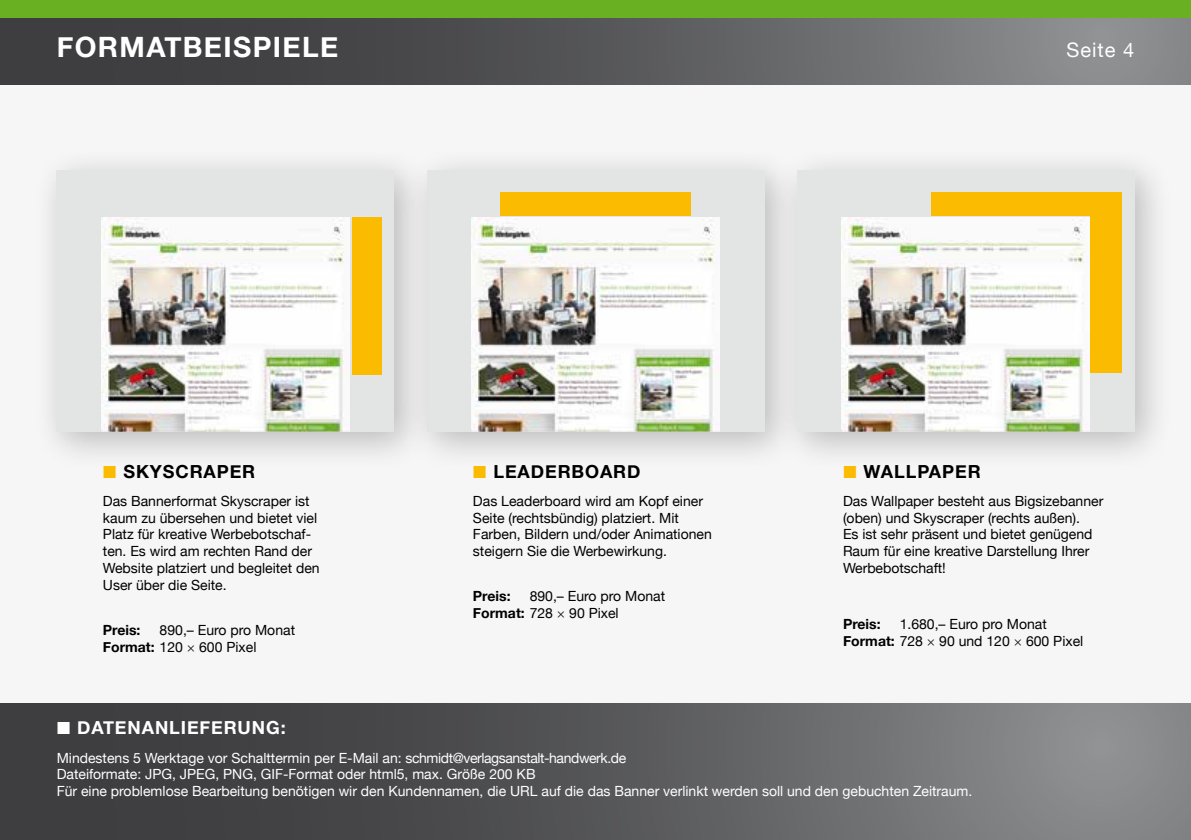
<style>
.page{position:relative;width:1191px;height:840px;background:#fff}
.page>*{position:absolute;margin:0;border:0;box-sizing:border-box;transform-origin:0 0}
.t1{font:700 28px "Helvetica Neue";letter-spacing:.05em;color:#fff}
.t2{font:20px "Helvetica Neue";letter-spacing:.05em;color:#fff}
.t3{font:700 18px "Helvetica Neue";letter-spacing:.05em;color:#000}
.t4{font:700 18px "Helvetica Neue";letter-spacing:.05em;color:#fff}
.t5{font:14px/16.8px "Helvetica Neue";color:#000}
.t6{font:14px/16.8px "Helvetica Neue";color:#fff}
.t7{font:700 14px "Helvetica Neue";color:#000}
.s1{font-weight:700}
.s2{font-family:"Rotation LT Std"}
</style>
<div class="page">
<div style="left:0;top:17px;width:1191px;height:68px;background:linear-gradient(to right,#2f2e31,#8b8d8e)"></div>
<div style="left:0;top:0;width:1191px;height:17px;background:#6ab023"></div>
<div style="left:0;top:85px;width:1191px;height:754px;background:#f6f6f6"></div>
<div style="left:402px;top:147px;width:402px;height:324px;background:#000;opacity:.25"></div>
<div style="left:427px;top:170px;width:337px;height:261px;background:#e3e4e4"></div>
<img style="left:472px;top:218px;width:247px;height:213px">
<div style="left:772px;top:147px;width:401px;height:324px;background:#000;opacity:.25"></div>
<div style="left:796px;top:170px;width:338px;height:261px;background:#e3e4e4"></div>
<img style="left:842px;top:218px;width:247px;height:213px">
<div style="left:1090px;top:216px;width:31px;height:157px;background:#fabb00"></div>
<div style="left:931px;top:192px;width:190px;height:24px;background:#fabb00"></div>
<div style="left:500px;top:192px;width:191px;height:24px;background:#fabb00"></div>
<div style="left:33px;top:147px;width:401px;height:324px;background:#000;opacity:.25"></div>
<div style="left:57px;top:170px;width:337px;height:261px;background:#e3e4e4"></div>
<img style="left:102px;top:218px;width:247px;height:213px">
<div style="left:352px;top:217px;width:30px;height:157px;background:#fabb00"></div>
<div style="left:0;top:703px;width:1191px;height:136px;background:linear-gradient(to right,#2f2f31,#8a8b8d)"></div>
<svg style="left:474px;top:465px;width:12px;height:6px"></svg>
<svg style="left:844px;top:465px;width:12px;height:6px"></svg>
<svg style="left:104px;top:465px;width:12px;height:6px"></svg>
<svg style="left:58px;top:722px;width:12px;height:12px"></svg>
<h1 class="t1" style="left:57px;top:25px;width:283px">FORMATBEISPIELE</h1>
<h2 class="t2" style="left:1066px;top:35px;width:69px">Seite 4</h2>
<p class="t3" style="left:123px;top:457px;width:133px">SKYSCRAPER</p>
<p class="t5" style="left:103px;top:493px;width:218px">Das Bannerformat Skyscraper ist kaum zu übersehen und bietet viel<br>Platz für kreative Werbebotschaf&shy;ten. Es wird am rechten Rand der<br>Website platziert und begleitet den<br>User über die Seite.</p>
<p class="t7" style="left:103px;top:618px;width:39px">Preis:</p>
<p class="t5" style="left:103px;top:622px;width:194px;text-indent:57px">890,– Euro pro Monat<br><span class="s1">Format:</span> 120 <span class="s2">×</span> 600 Pixel</p>
<p class="t3" style="left:493px;top:457px;width:149px">LEADERBOARD</p>
<p class="t5" style="left:473px;top:493px;width:240px">Das Leaderboard wird am Kopf einer Seite (rechtsbündig) platziert. Mit Farben, Bildern und/oder Animationen steigern Sie die Werbewirkung.</p>
<p class="t7" style="left:473px;top:585px;width:39px">Preis:</p>
<p class="t5" style="left:473px;top:588px;width:194px;text-indent:57px">890,– Euro pro Monat<br><span class="s1">Format:</span> 728 <span class="s2">×</span> 90 Pixel</p>
<p class="t3" style="left:863px;top:457px;width:119px">WALLPAPER</p>
<p class="t5" style="left:843px;top:493px;width:262px">Das Wallpaper besteht aus Bigsizebanner (oben) und Skyscraper (rechts außen).<br>Es ist sehr präsent und bietet genügend Raum für eine kreative Darstellung Ihrer Werbebotschaft!</p>
<p class="t7" style="left:843px;top:612px;width:39px">Preis:</p>
<p class="t5" style="left:843px;top:616px;width:242px;text-indent:57px">1.680,– Euro pro Monat<br><span class="s1">Format:</span> 728 <span class="s2">×</span> 90 und 120 <span class="s2">×</span> 600 Pixel</p>
<p class="t4" style="left:77px;top:713px;width:210px">DATENANLIEFERUNG:</p>
<p class="t6" style="left:57px;top:749px;width:917px">Mindestens 5 Werktage vor Schalttermin per E-Mail an: schmidt@verlagsanstalt-handwerk.de<br>Dateiformate: JPG, JPEG, PNG, GIF-Format oder html5, max. Größe 200 KB<br>Für eine problemlose Bearbeitung benötigen wir den Kundennamen, die URL auf die das Banner verlinkt werden soll und den gebuchten Zeitraum.</p>
</div>
